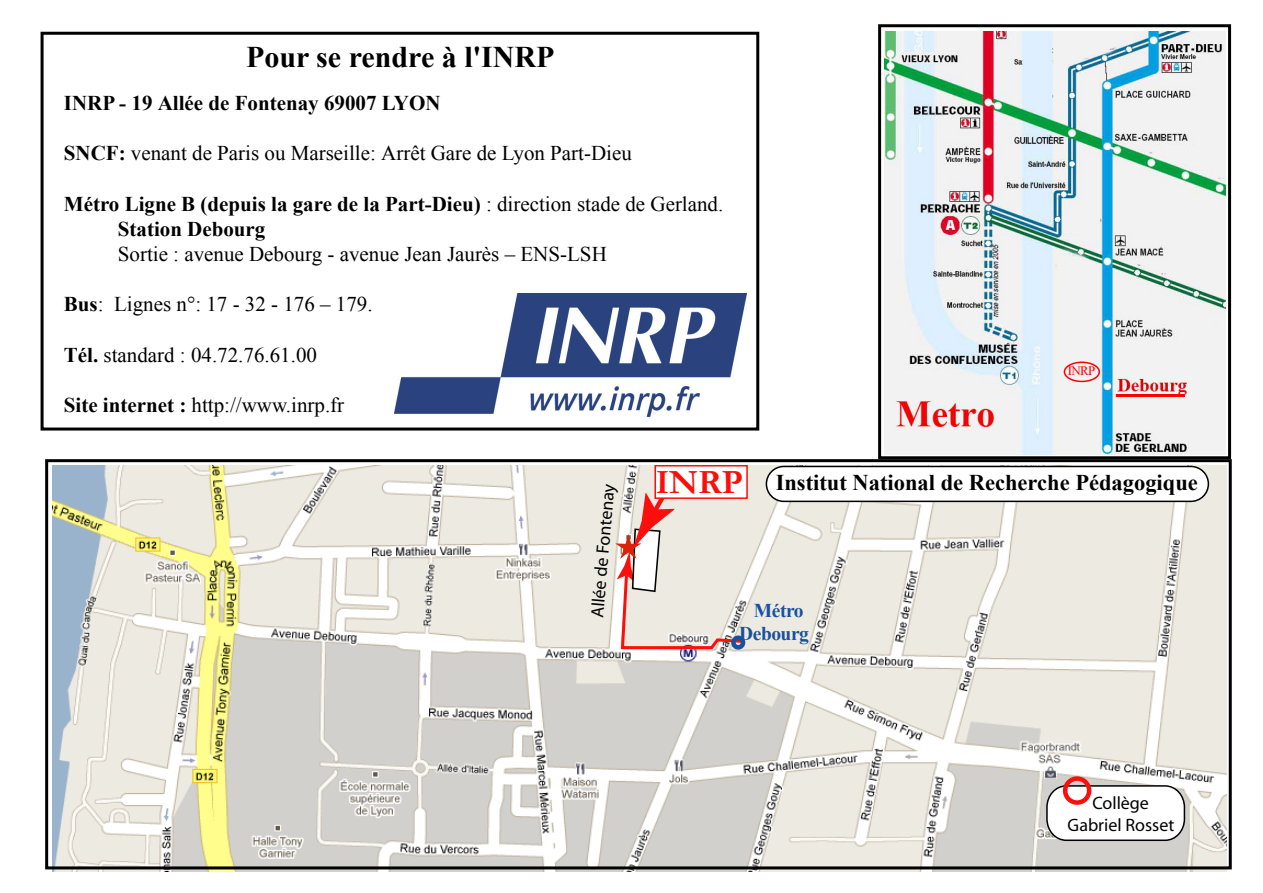
<style>
.page{position:relative;width:1263px;height:893px;background:#fff}
.page>*{position:absolute;margin:0;border:0;box-sizing:border-box;transform-origin:0 0}
.t1{font:700 34.2px "Garamond";color:#fb0f0c}
.t2{font:700 30px "Times New Roman";color:#000}
.t3{font:700 22.5px "Times New Roman";color:#000}
.t4{font:21px "Times New Roman";color:#000}
.t5{font:700 21px/25.2px "Times New Roman";color:#000}
.t6{font:700 19.5px/23.4px "Times New Roman";letter-spacing:-.025em;color:#19519e;text-align:center}
.t7{font:18px/21.6px "Myriad";color:#000;text-align:center}
.t8{font:12.9px "Times New Roman";color:#f00}
.s1{font-weight:700}
.s2{font-weight:400}
</style>
<div class="page">
<img style="left:53px;top:465px;width:1174px;height:407px">
<svg style="left:765px;top:465px;width:445px;height:36px"></svg>
<div style="left:41px;top:32px;width:718px;height:399px;border:3px solid #000"></div>
<img style="left:394px;top:293px;width:352px;height:124px">
<img style="left:884px;top:31px;width:341px;height:423px">
<div style="left:878px;top:24px;width:353px;height:435px;border:3px solid #000"></div>
<div style="left:1064px;top:361px;width:36px;height:21px;border:2px solid #f00;border-radius:50%"></div>
<svg style="left:1113px;top:392px;width:75px;height:6px"></svg>
<svg style="left:615px;top:465px;width:130px;height:183px;background:#e8d4ce"></svg>
<div style="left:655px;top:466px;width:92px;height:32px;background:#fff"></div>
<div style="left:654px;top:465px;width:94px;height:34px;border:2px solid #fb0f0c"></div>
<div style="left:731px;top:635px;width:14px;height:15px;border:4px solid #19519e;border-radius:50%"></div>
<svg style="left:1045px;top:784px;width:141px;height:56px"></svg>
<div style="left:1063px;top:776px;width:28px;height:29px;border:4px solid #fb0f0c;border-radius:50%"></div>
<div style="left:45px;top:459px;width:1187px;height:410px;border:3px solid #000"></div>
<h2 class="t2" style="left:246px;top:36px;width:310px">Pour se rendre à l'INRP</h2>
<p class="t5" style="left:64px;top:90px;width:378px">INRP - 19 Allée de Fontenay 69007 LYON</p>
<p class="t4" style="left:64px;top:139px;width:570px"><span class="s1">SNCF:</span> venant de Paris ou Marseille: Arrêt Gare de Lyon Part-Dieu</p>
<p class="t5" style="left:118px;top:190px;width:607px;text-indent:-54px">Métro Ligne B (depuis la gare de la Part-Dieu) <span class="s2">: direction stade de Gerland.<br></span>Station Debourg</p>
<p class="t4" style="left:118px;top:240px;width:490px">Sortie : avenue Debourg - avenue Jean Jaurès – ENS-LSH</p>
<p class="t4" style="left:64px;top:290px;width:310px"><span class="s1">Bus</span>: Lignes n°: 17 - 32 - 176 – 179.</p>
<p class="t4" style="left:64px;top:341px;width:255px"><span class="s1">Tél.</span> standard : 04.72.76.61.00</p>
<p class="t4" style="left:64px;top:391px;width:282px"><span class="s1">Site internet :</span> http://www.inrp.fr</p>
<p class="t8" style="left:1068px;top:362px;width:29px">INRP</p>
<p class="t7" style="left:587px;top:617px;width:136px;rotate:-85deg">Allée de Fontenay</p>
<h1 class="t1" style="left:656px;top:459px;width:89px">INRP</h1>
<p class="t3" style="left:776px;top:467px;width:424px">Institut National de Recherche Pédagogique</p>
<p class="t6" style="left:739px;top:598px;width:71px">Métro<br>Debourg</p>
<p class="t7" style="left:1067px;top:793px;width:108px">Collège<br>Gabriel Rosset</p>
</div>
